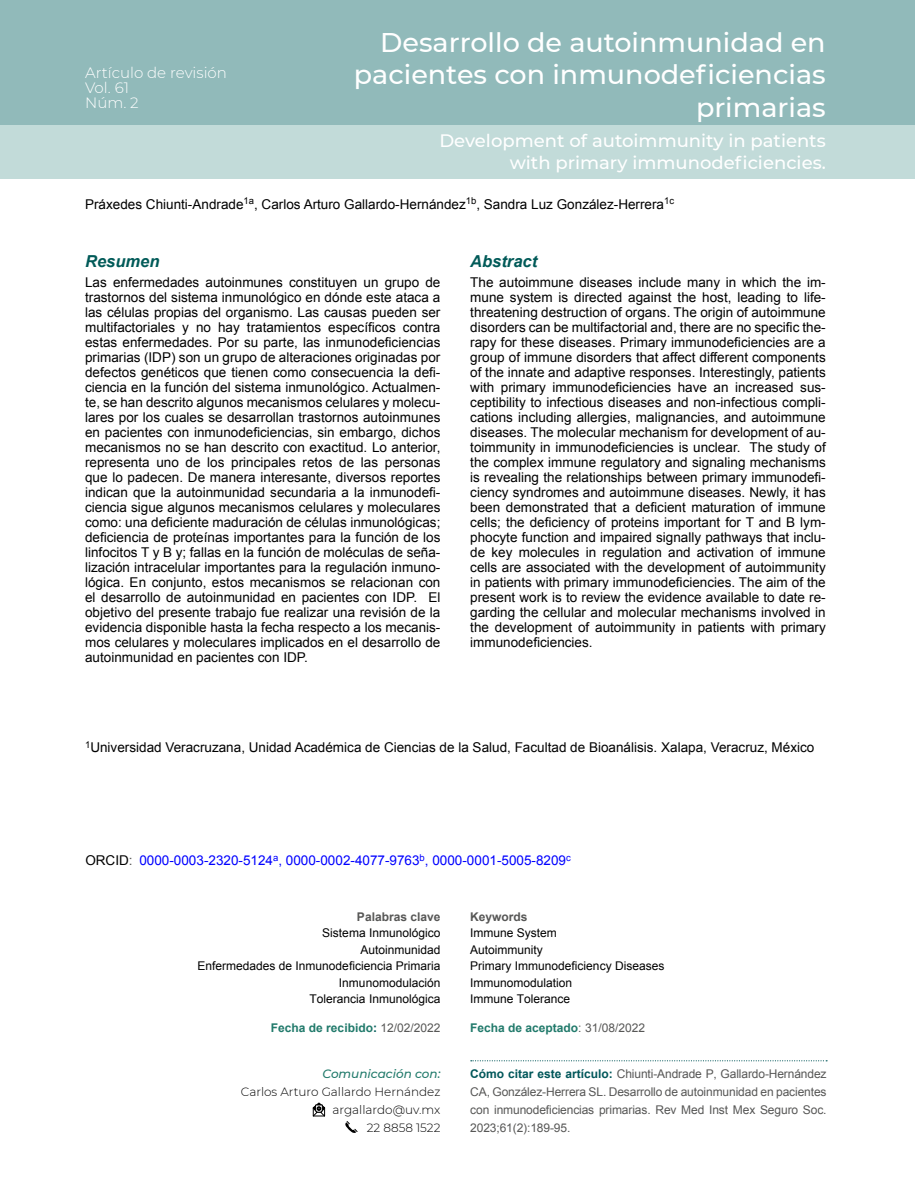
<style>
.page{position:relative;width:915px;height:1191px;background:#fff}
.page>*{position:absolute;margin:0;border:0;box-sizing:border-box;transform-origin:0 0}
.t1{font:500 27px/32.4px "Montserrat";color:#fff;text-align:right}
.t2{font:500 18px/21.6px "Montserrat";color:#fff;text-align:right}
.t3{font:italic 700 16.5px "Arial";color:#005a58}
.t4{font:300 15px/15px "Montserrat";color:#fff}
.t5{font:13.5px/15px "Arial";color:#000;text-align:justify}
.t6{font:13.5px "Arial";color:#00f}
.t7{font:12px/16.5px "Arial";color:#000}
.t8{font:12px/18px "Arial";letter-spacing:-.01em;color:#575756;text-align:justify}
.t9{font:300 12px/18px "Montserrat";color:#000;text-align:right}
.t10{font:700 12px "Arial";color:#217a6b}
.t11{font:700 12px "Arial";color:#575756}
.t12{font:italic 500 12px "Montserrat";color:#217a6b}
.s1{color:#000}
.s2{color:#575756}
.s3{color:#005a58}
.s4{font-weight:400;color:#575756}
.s5{font-weight:700;color:#01575a}
</style>
<div class="page">
<div style="left:0;top:0;width:914px;height:125px;background:#91baba"></div>
<div style="left:0;top:125px;width:914px;height:54px;background:#c2dbd9"></div>
<svg style="left:470px;top:1060px;width:356px;height:1px"></svg>
<svg style="left:312px;top:1102px;width:13px;height:15px"></svg>
<svg style="left:345px;top:1121px;width:13px;height:12px"></svg>
<p class="t4" style="left:85px;top:64px;width:143px">Artículo de revisión<br>Vol. 61<br>Núm. 2</p>
<h1 class="t1" style="left:354px;top:25px;width:473px">Desarrollo de autoinmunidad en pacientes con inmunodeficiencias primarias</h1>
<h2 class="t2" style="left:439px;top:129px;width:388px">Development of autoimmunity in patients with primary immunodeficiencies.</h2>
<p class="t5" style="left:85px;top:197px;width:590px">Práxedes Chiunti-Andrade<sup>1a</sup>, Carlos Arturo Gallardo-Hernández<sup>1b</sup>, Sandra Luz González-Herrera<sup>1c</sup></p>
<p class="t3" style="left:85px;top:251px;width:76px">Resumen</p>
<p class="t3" style="left:470px;top:251px;width:68px">Abstract</p>
<p class="t5" style="left:470px;top:275px;width:357px">The autoimmune diseases include many in which the im&shy;mune system is directed against the host, leading to life&shy;threatening destruction of organs. The origin of autoimmune disorders can be multifactorial and, there are no specific the&shy;rapy for these diseases. Primary immunodeficiencies are a group of immune disorders that affect different components of the innate and adaptive responses. Interestingly, patients with primary immunodeficiencies have an increased sus&shy;ceptibility to infectious diseases and non-infectious compli&shy;cations including allergies, malignancies, and autoimmune diseases. The molecular mechanism for development of au&shy;toimmunity in immunodeficiencies is unclear. The study of the complex immune regulatory and signaling mechanisms is revealing the relationships between primary immunodefi&shy;ciency syndromes and autoimmune diseases. Newly, it has been demonstrated that a deficient maturation of immune cells; the deficiency of proteins important for T and B lym&shy;phocyte function and impaired signally pathways that inclu&shy;de key molecules in regulation and activation of immune cells are associated with the development of autoimmunity in patients with primary immunodeficiencies. The aim of the present work is to review the evidence available to date re&shy;garding the cellular and molecular mechanisms involved in the development of autoimmunity in patients with primary immunodeficiencies.</p>
<p class="t5" style="left:85px;top:275px;width:357px">Las enfermedades autoinmunes constituyen un grupo de trastornos del sistema inmunológico en dónde este ataca a las células propias del organismo. Las causas pueden ser multifactoriales y no hay tratamientos específicos contra estas enfermedades. Por su parte, las inmunodeficiencias primarias (IDP) son un grupo de alteraciones originadas por defectos genéticos que tienen como consecuencia la defi&shy;ciencia en la función del sistema inmunológico. Actualmen&shy;te, se han descrito algunos mecanismos celulares y molecu&shy;lares por los cuales se desarrollan trastornos autoinmunes en pacientes con inmunodeficiencias, sin embargo, dichos mecanismos no se han descrito con exactitud. Lo anterior, representa uno de los principales retos de las personas que lo padecen. De manera interesante, diversos reportes indican que la autoinmunidad secundaria a la inmunodefi&shy;ciencia sigue algunos mecanismos celulares y moleculares como: una deficiente maduración de células inmunológicas; deficiencia de proteínas importantes para la función de los linfocitos T y B y; fallas en la función de moléculas de seña&shy;lización intracelular importantes para la regulación inmuno&shy;lógica. En conjunto, estos mecanismos se relacionan con el desarrollo de autoinmunidad en pacientes con IDP. El objetivo del presente trabajo fue realizar una revisión de la evidencia disponible hasta la fecha respecto a los mecanis&shy;mos celulares y moleculares implicados en el desarrollo de autoinmunidad en pacientes con IDP.</p>
<p class="t5" style="left:85px;top:740px;width:730px"><sup>1</sup>Universidad Veracruzana, Unidad Académica de Ciencias de la Salud, Facultad de Bioanálisis. Xalapa, Veracruz, México</p>
<p class="t6" style="left:85px;top:851px;width:487px"><span class="s1">ORCID</span><span class="s2">:</span> 0000-0003-2320-5124<sup>a</sup>, 0000-0002-4077-9763<sup>b</sup>, 0000-0001-5005-8209<sup>c</sup></p>
<p class="t11" style="left:357px;top:908px;width:85px">Palabras clave</p>
<p class="t7" style="left:197px;top:924px;width:244px;text-align:right">Sistema Inmunológico<br>Autoinmunidad<br>Enfermedades de Inmunodeficiencia Primaria<br>Inmunomodulación<br>Tolerancia Inmunológica</p>
<p class="t11" style="left:470px;top:908px;width:59px">Keywords</p>
<p class="t7" style="left:470px;top:924px;width:196px">Immune System<br>Autoimmunity<br>Primary Immunodeficiency Diseases<br>Immunomodulation<br>Immune Tolerance</p>
<p class="t10" style="left:271px;top:1019px;width:171px">Fecha de recibido<span class="s3">:</span> <span class="s4">12/02/2022</span></p>
<p class="t10" style="left:470px;top:1020px;width:176px">Fecha de aceptado<span class="s4">: 31/08/2022</span></p>
<p class="t12" style="left:322px;top:1065px;width:119px">Comunicación con:</p>
<p class="t9" style="left:241px;top:1082px;width:201px">Carlos Arturo Gallardo Hernández argallardo@uv.mx<br>22 8858 1522</p>
<p class="t8" style="left:470px;top:1064px;width:358px"><span class="s5">Cómo citar este artículo:</span> Chiunti-Andrade P, Gallardo-Hernández CA, González-Herrera SL. Desarrollo de autoinmunidad en pacientes con inmunodeficiencias primarias. Rev Med Inst Mex Seguro Soc.<br>2023;61(2):189-95.</p>
</div>
